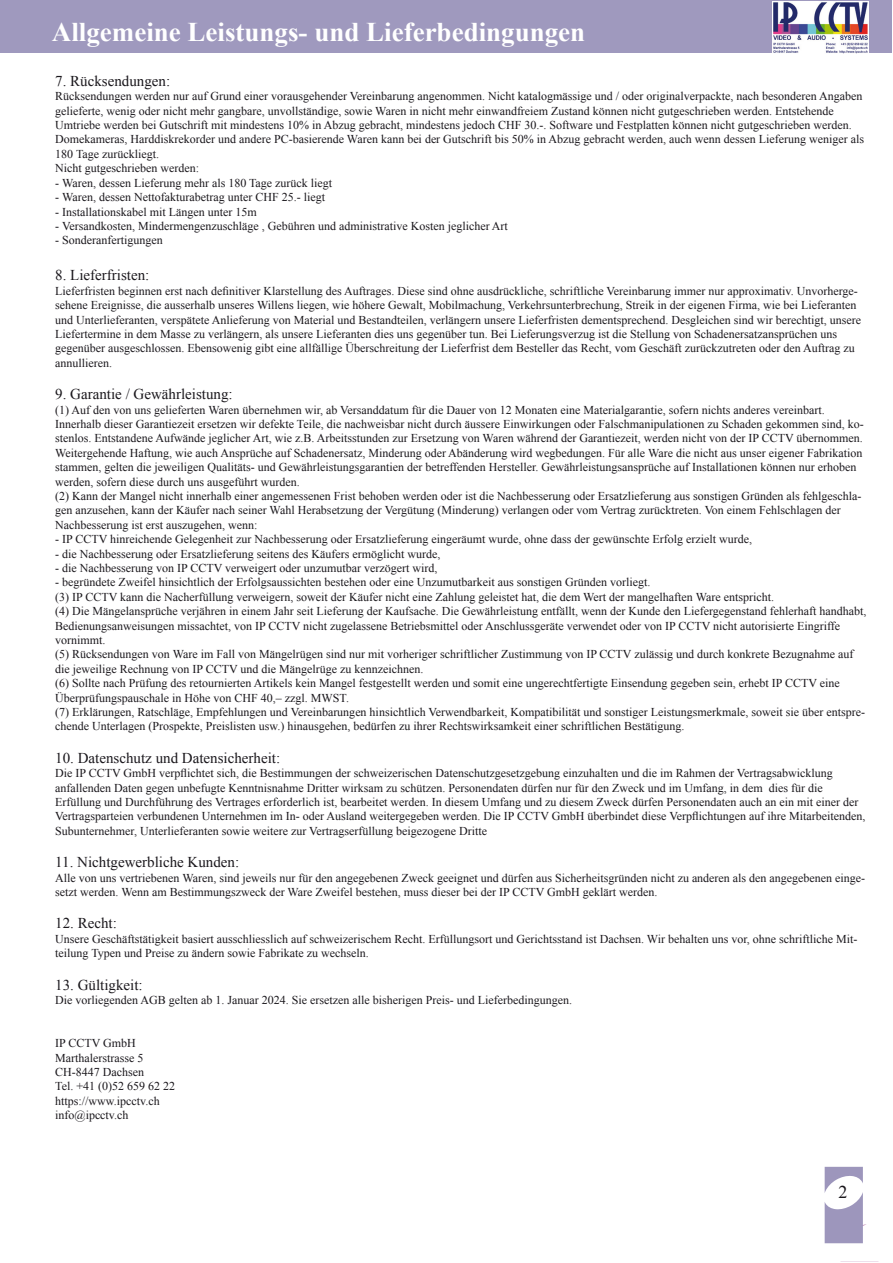
<style>
.page{position:relative;width:893px;height:1263px;background:#fff}
.page>*{position:absolute;margin:0;border:0;box-sizing:border-box;transform-origin:0 0}
.t1{font:700 27px "Times New Roman";color:#fff}
.t2{font:18px "Times New Roman";color:#1a171c}
.t3{font:15px "Times New Roman";color:#1a171c}
.t4{font:12px/14.4px "Times New Roman";color:#1a171c}
</style>
<div class="page">
<svg style="left:825px;top:1167px;width:53px;height:95px"></svg>
<div style="left:0;top:1px;width:892px;height:52px;background:#9f99be"></div>
<img style="left:773px;top:1px;width:95px;height:53px">
<h1 class="t1" style="left:52px;top:13px;width:535px">Allgemeine Leistungs- und Lieferbedingungen</h1>
<p class="t3" style="left:55px;top:71px;width:116px">7. Rücksendungen:</p>
<p class="t4" style="left:55px;top:89px;width:810px">Rücksendungen werden nur auf Grund einer vorausgehender Vereinbarung angenommen. Nicht katalogmässige und / oder originalverpackte, nach besonderen Angaben gelieferte, wenig oder nicht mehr gangbare, unvollständige, sowie Waren in nicht mehr einwandfreiem Zustand können nicht gutgeschrieben werden. Entstehende Umtriebe werden bei Gutschrift mit mindestens 10% in Abzug gebracht, mindestens jedoch CHF 30.-. Software und Festplatten können nicht gutgeschrieben werden.<br>Domekameras, Harddiskrekorder und andere PC-basierende Waren kann bei der Gutschrift bis 50% in Abzug gebracht werden, auch wenn dessen Lieferung weniger als 180 Tage zurückliegt.<br>Nicht gutgeschrieben werden:</p>
<p class="t4" style="left:55px;top:175px;width:279px">- Waren, dessen Lieferung mehr als 180 Tage zurück liegt</p>
<p class="t4" style="left:55px;top:190px;width:271px">- Waren, dessen Nettofakturabetrag unter CHF 25.- liegt</p>
<p class="t4" style="left:55px;top:204px;width:203px">- Installationskabel mit Längen unter 15m</p>
<p class="t4" style="left:55px;top:218px;width:454px">- Versandkosten, Mindermengenzuschläge , Gebühren und administrative Kosten jeglicher Art</p>
<p class="t4" style="left:55px;top:233px;width:109px">- Sonderanfertigungen</p>
<p class="t3" style="left:55px;top:265px;width:96px">8. Lieferfristen:</p>
<p class="t4" style="left:55px;top:283px;width:807px">Lieferfristen beginnen erst nach definitiver Klarstellung des Auftrages. Diese sind ohne ausdrückliche, schriftliche Vereinbarung immer nur approximativ. Unvorherge&shy;sehene Ereignisse, die ausserhalb unseres Willens liegen, wie höhere Gewalt, Mobilmachung, Verkehrsunterbrechung, Streik in der eigenen Firma, wie bei Lieferanten und Unterlieferanten, verspätete Anlieferung von Material und Bestandteilen, verlängern unsere Lieferfristen dementsprechend. Desgleichen sind wir berechtigt, unsere Liefertermine in dem Masse zu verlängern, als unsere Lieferanten dies uns gegenüber tun. Bei Lieferungsverzug ist die Stellung von Schadenersatzansprüchen uns gegenüber ausgeschlossen. Ebensowenig gibt eine allfällige Überschreitung der Lieferfrist dem Besteller das Recht, vom Geschäft zurückzutreten oder den Auftrag zu annullieren.</p>
<p class="t3" style="left:55px;top:384px;width:179px">9. Garantie / Gewährleistung:</p>
<p class="t4" style="left:55px;top:402px;width:810px">(1) Auf den von uns gelieferten Waren übernehmen wir, ab Versanddatum für die Dauer von 12 Monaten eine Materialgarantie, sofern nichts anderes vereinbart.<br>Innerhalb dieser Garantiezeit ersetzen wir defekte Teile, die nachweisbar nicht durch äussere Einwirkungen oder Falschmanipulationen zu Schaden gekommen sind, ko&shy;stenlos. Entstandene Aufwände jeglicher Art, wie z.B. Arbeitsstunden zur Ersetzung von Waren während der Garantiezeit, werden nicht von der IP CCTV übernommen.<br>Weitergehende Haftung, wie auch Ansprüche auf Schadenersatz, Minderung oder Abänderung wird wegbedungen. Für alle Ware die nicht aus unser eigener Fabrikation stammen, gelten die jeweiligen Qualitäts- und Gewährleistungsgarantien der betreffenden Hersteller. Gewährleistungsansprüche auf Installationen können nur erhoben werden, sofern diese durch uns ausgeführt wurden.<br>(2) Kann der Mangel nicht innerhalb einer angemessenen Frist behoben werden oder ist die Nachbesserung oder Ersatzlieferung aus sonstigen Gründen als fehlgeschla&shy;gen anzusehen, kann der Käufer nach seiner Wahl Herabsetzung der Vergütung (Minderung) verlangen oder vom Vertrag zurücktreten. Von einem Fehlschlagen der Nachbesserung ist erst auszugehen, wenn:</p>
<p class="t4" style="left:55px;top:532px;width:698px">- IP CCTV hinreichende Gelegenheit zur Nachbesserung oder Ersatzlieferung eingeräumt wurde, ohne dass der gewünschte Erfolg erzielt wurde,</p>
<p class="t4" style="left:55px;top:546px;width:387px">- die Nachbesserung oder Ersatzlieferung seitens des Käufers ermöglicht wurde,</p>
<p class="t4" style="left:55px;top:560px;width:384px">- die Nachbesserung von IP CCTV verweigert oder unzumutbar verzögert wird,</p>
<p class="t4" style="left:55px;top:575px;width:813px">- begründete Zweifel hinsichtlich der Erfolgsaussichten bestehen oder eine Unzumutbarkeit aus sonstigen Gründen vorliegt.<br>(3) IP CCTV kann die Nacherfüllung verweigern, soweit der Käufer nicht eine Zahlung geleistet hat, die dem Wert der mangelhaften Ware entspricht.<br>(4) Die Mängelansprüche verjähren in einem Jahr seit Lieferung der Kaufsache. Die Gewährleistung entfällt, wenn der Kunde den Liefergegenstand fehlerhaft handhabt, Bedienungsanweisungen missachtet, von IP CCTV nicht zugelassene Betriebsmittel oder Anschlussgeräte verwendet oder von IP CCTV nicht autorisierte Eingriffe vornimmt.<br>(5) Rücksendungen von Ware im Fall von Mängelrügen sind nur mit vorheriger schriftlicher Zustimmung von IP CCTV zulässig und durch konkrete Bezugnahme auf die jeweilige Rechnung von IP CCTV und die Mängelrüge zu kennzeichnen.<br>(6) Sollte nach Prüfung des retournierten Artikels kein Mangel festgestellt werden und somit eine ungerechtfertigte Einsendung gegeben sein, erhebt IP CCTV eine Überprüfungspauschale in Höhe von CHF 40,– zzgl. MWST.<br>(7) Erklärungen, Ratschläge, Empfehlungen und Vereinbarungen hinsichtlich Verwendbarkeit, Kompatibilität und sonstiger Leistungsmerkmale, soweit sie über entspre&shy;chende Unterlagen (Prospekte, Preislisten usw.) hinausgehen, bedürfen zu ihrer Rechtswirksamkeit einer schriftlichen Bestätigung.</p>
<p class="t3" style="left:55px;top:748px;width:226px">10. Datenschutz und Datensicherheit:</p>
<p class="t4" style="left:55px;top:766px;width:811px">Die IP CCTV GmbH verpflichtet sich, die Bestimmungen der schweizerischen Datenschutzgesetzgebung einzuhalten und die im Rahmen der Vertragsabwicklung anfallenden Daten gegen unbefugte Kenntnisnahme Dritter wirksam zu schützen. Personendaten dürfen nur für den Zweck und im Umfang, in dem dies für die Erfüllung und Durchführung des Vertrages erforderlich ist, bearbeitet werden. In diesem Umfang und zu diesem Zweck dürfen Personendaten auch an ein mit einer der Vertragsparteien verbundenen Unternehmen im In- oder Ausland weitergegeben werden. Die IP CCTV GmbH überbindet diese Verpflichtungen auf ihre Mitarbeitenden, Subunternehmer, Unterlieferanten sowie weitere zur Vertragserfüllung beigezogene Dritte</p>
<p class="t3" style="left:55px;top:852px;width:185px">11. Nichtgewerbliche Kunden:</p>
<p class="t4" style="left:55px;top:870px;width:811px">Alle von uns vertriebenen Waren, sind jeweils nur für den angegebenen Zweck geeignet und dürfen aus Sicherheitsgründen nicht zu anderen als den angegebenen einge&shy;setzt werden. Wenn am Bestimmungszweck der Ware Zweifel bestehen, muss dieser bei der IP CCTV GmbH geklärt werden.</p>
<p class="t3" style="left:55px;top:913px;width:63px">12. Recht:</p>
<p class="t4" style="left:55px;top:931px;width:804px">Unsere Geschäftstätigkeit basiert ausschliesslich auf schweizerischem Recht. Erfüllungsort und Gerichtsstand ist Dachsen. Wir behalten uns vor, ohne schriftliche Mit&shy;teilung Typen und Preise zu ändern sowie Fabrikate zu wechseln.</p>
<p class="t3" style="left:55px;top:974px;width:89px">13. Gültigkeit:</p>
<p class="t4" style="left:55px;top:992px;width:518px">Die vorliegenden AGB gelten ab 1. Januar 2024. Sie ersetzen alle bisherigen Preis- und Lieferbedingungen.</p>
<p class="t4" style="left:55px;top:1036px;width:121px">IP CCTV GmbH<br>Marthalerstrasse 5<br>CH-8447 Dachsen<br>Tel. +41 (0)52 659 62 22 https://www.ipcctv.ch info@ipcctv.ch</p>
<h2 class="t2" style="left:838px;top:1180px;width:10px">2</h2>
</div>
